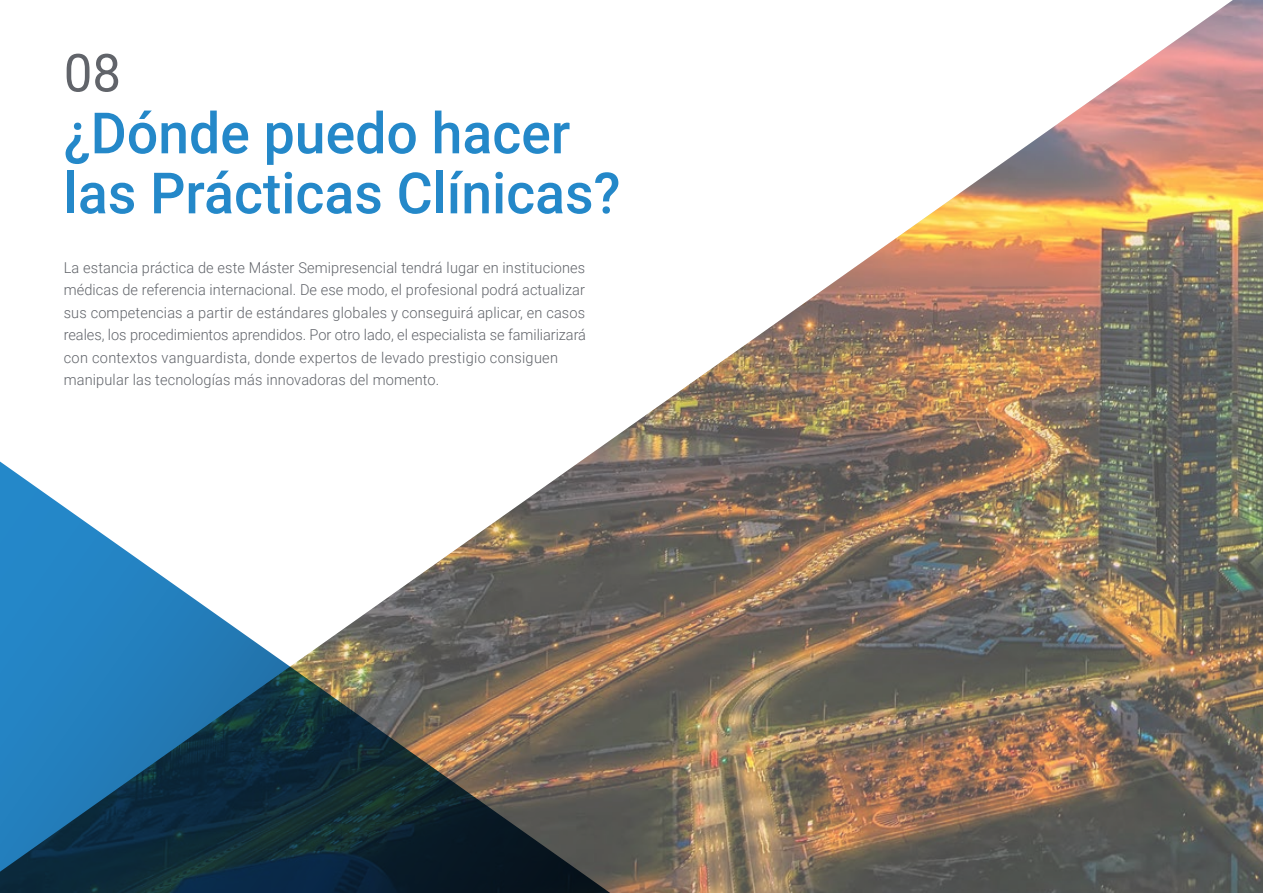
<style>
.page{position:relative;width:1263px;height:893px;background:#fff}
.page>*{position:absolute;margin:0;border:0;box-sizing:border-box;transform-origin:0 0}
.t1{font:500 57px/60px "Roboto";color:#2488c9}
.t2{font:52.5px "Roboto";color:#61646a}
.t3{font:300 15px/22.5px "Roboto";letter-spacing:.01em;color:#61646a}
</style>
<div class="page">
<img style="left:602px;top:0;width:661px;height:893px">
<svg style="left:0;top:446px;width:640px;height:447px"></svg>
<h2 class="t2" style="left:64px;top:36px;width:59px">08</h2>
<h1 class="t1" style="left:64px;top:101px;width:558px">¿Dónde puedo hacer las Prácticas Clínicas?</h1>
<p class="t3" style="left:64px;top:255px;width:524px">La estancia práctica de este Máster Semipresencial tendrá lugar en instituciones médicas de referencia internacional. De ese modo, el profesional podrá actualizar sus competencias a partir de estándares globales y conseguirá aplicar, en casos reales, los procedimientos aprendidos. Por otro lado, el especialista se familiarizará con contextos vanguardista, donde expertos de levado prestigio consiguen manipular las tecnologías más innovadoras del momento.</p>
</div>
